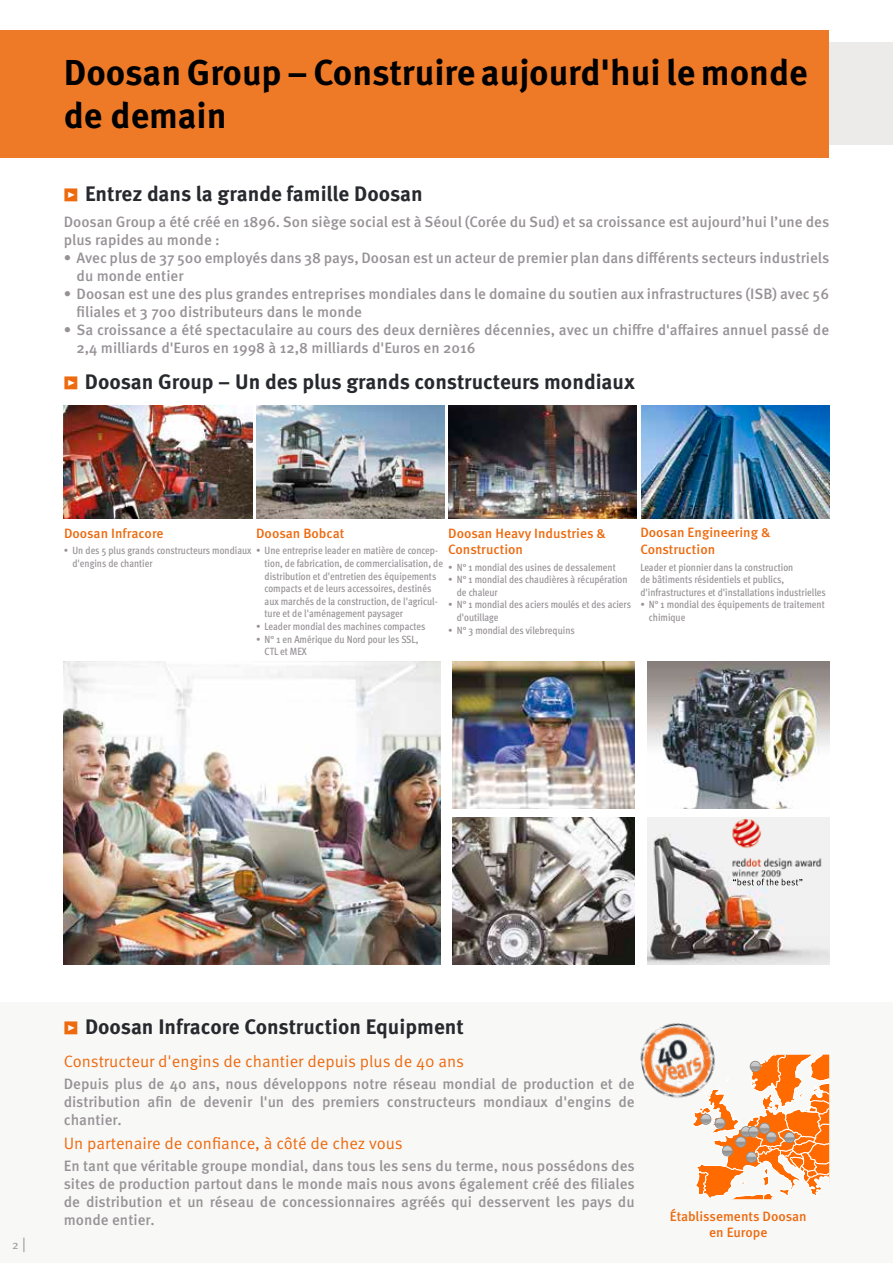
<style>
.page{position:relative;width:893px;height:1263px;background:#fff}
.page>*{position:absolute;margin:0;border:0;box-sizing:border-box;transform-origin:0 0}
.t1{font:700 36px/43.2px "Meta Pro";color:#000}
.t2{font:700 21px "Meta Pro";color:#27292e}
.t3{font:16.5px "Meta Pro Norm";color:#ed6a0f}
.t4{font:500 15px/18px "Meta Pro";color:#979296}
.t5{font:500 13.5px/16.2px "Meta Pro";color:#ed6a0f}
.t6{font:12px "Meta Pro Norm";color:#979296}
.t7{font:500 condensed 10.5px/12.6px "Meta Pro";color:#979296}
.s1{font-size:17.25px;color:#ed6a0f}
.s2{font-size:15px}
</style>
<div class="page">
<div style="left:0;top:1003px;width:893px;height:260px;background:#f8f8f7"></div>
<div style="left:0;top:30px;width:829px;height:127px;background:#ee7927"></div>
<img style="left:641px;top:405px;width:188px;height:113px">
<img style="left:449px;top:405px;width:188px;height:113px">
<img style="left:256px;top:405px;width:188px;height:113px">
<img style="left:64px;top:661px;width:376px;height:303px">
<img style="left:453px;top:662px;width:182px;height:146px">
<img style="left:647px;top:662px;width:182px;height:146px">
<img style="left:453px;top:818px;width:182px;height:146px">
<img style="left:647px;top:818px;width:182px;height:146px">
<img style="left:728px;top:818px;width:98px;height:61px">
<svg style="left:733px;top:879px;width:69px;height:6px"></svg>
<div style="left:829px;top:43px;width:64px;height:102px;background:#edebe9"></div>
<svg style="left:693px;top:1054px;width:136px;height:145px"></svg>
<img style="left:640px;top:1023px;width:93px;height:84px">
<img style="left:64px;top:405px;width:188px;height:113px">
<h1 class="t1" style="left:64px;top:49px;width:746px">Doosan Group – Construire aujourd'hui le monde de demain</h1>
<h2 class="t2" style="left:64px;top:177px;width:360px"><span class="s1">ѓ</span> Entrez dans la grande famille Doosan</h2>
<p class="t4" style="left:64px;top:212px;width:767px">Doosan Group a été créé en 1896. Son siège social est à Séoul (Corée du Sud) et sa croissance est aujourd’hui l’une des plus rapides au monde :</p>
<p class="t4" style="left:77px;top:248px;width:754px;text-indent:-13px">• Avec plus de 37 500 employés dans 38 pays, Doosan est un acteur de premier plan dans différents secteurs industriels du monde entier</p>
<p class="t4" style="left:77px;top:284px;width:754px;text-indent:-13px">• Doosan est une des plus grandes entreprises mondiales dans le domaine du soutien aux infrastructures (ISB) avec 56 filiales et 3 700 distributeurs dans le monde</p>
<p class="t4" style="left:77px;top:320px;width:754px;text-indent:-13px">• Sa croissance a été spectaculaire au cours des deux dernières décennies, avec un chiffre d'affaires annuel passé de<br>2,4 milliards d'Euros en 1998 à 12,8 milliards d'Euros en 2016</p>
<h2 class="t2" style="left:64px;top:365px;width:572px"><span class="s1">ѓ</span> Doosan Group – Un des plus grands constructeurs mondiaux</h2>
<p class="t5" style="left:256px;top:524px;width:90px">Doosan Bobcat</p>
<p class="t7" style="left:265px;top:544px;width:180px;text-indent:-201px">• Un des 5 plus grands constructeurs mondiaux • Une entreprise leader en matière de concep&shy;tion, de fabrication, de commercialisation, de distribution et d'entretien des équipements compacts et de leurs accessoires, destinés aux marchés de la construction, de l'agricul&shy;ture et de l'aménagement paysager</p>
<p class="t7" style="left:256px;top:619px;width:171px">• Leader mondial des machines compactes</p>
<p class="t7" style="left:265px;top:632px;width:155px;text-indent:-9px">• N° 1 en Amérique du Nord pour les SSL,<br>CTL et MEX</p>
<p class="t5" style="left:448px;top:524px;width:159px">Doosan Heavy Industries &amp;<br>Construction</p>
<p class="t7" style="left:448px;top:560px;width:169px">• N° 1 mondial des usines de dessalement</p>
<p class="t7" style="left:457px;top:572px;width:172px;text-indent:-9px">• N° 1 mondial des chaudières à récupération de chaleur</p>
<p class="t7" style="left:457px;top:598px;width:176px;text-indent:-9px">• N° 1 mondial des aciers moulés et des aciers d'outillage</p>
<p class="t7" style="left:448px;top:623px;width:128px">• N° 3 mondial des vilebrequins</p>
<p class="t5" style="left:64px;top:524px;width:101px">Doosan Infracore</p>
<p class="t7" style="left:72px;top:556px;width:82px">d'engins de chantier</p>
<p class="t5" style="left:640px;top:524px;width:132px">Doosan Engineering &amp;<br>Construction</p>
<p class="t7" style="left:640px;top:560px;width:187px">Leader et pionnier dans la construction<br>de bâtiments résidentiels et publics, d'infrastructures et d'installations industrielles</p>
<p class="t7" style="left:649px;top:598px;width:177px;text-indent:-9px">• N° 1 mondial des équipements de traitement chimique</p>
<p class="t6" style="left:12px;top:1235px;width:15px">2 <span class="s2">|</span></p>
<h2 class="t2" style="left:64px;top:1010px;width:402px"><span class="s1">ѓ</span> Doosan Infracore Construction Equipment</h2>
<p class="t3" style="left:64px;top:1048px;width:402px">Constructeur d'engins de chantier depuis plus de 40 ans</p>
<p class="t4" style="left:64px;top:1074px;width:572px;text-align:justify">Depuis plus de 40 ans, nous développons notre réseau mondial de production et de distribution afin de devenir l'un des premiers constructeurs mondiaux d'engins de chantier.</p>
<p class="t3" style="left:64px;top:1131px;width:340px">Un partenaire de confiance, à côté de chez vous</p>
<p class="t4" style="left:64px;top:1156px;width:573px;text-align:justify">En tant que véritable groupe mondial, dans tous les sens du terme, nous possédons des sites de production partout dans le monde mais nous avons également créé des filiales de distribution et un réseau de concessionnaires agréés qui desservent les pays du monde entier.</p>
<p class="t5" style="left:670px;top:1207px;width:138px;text-align:center">Établissements Doosan en Europe</p>
</div>
